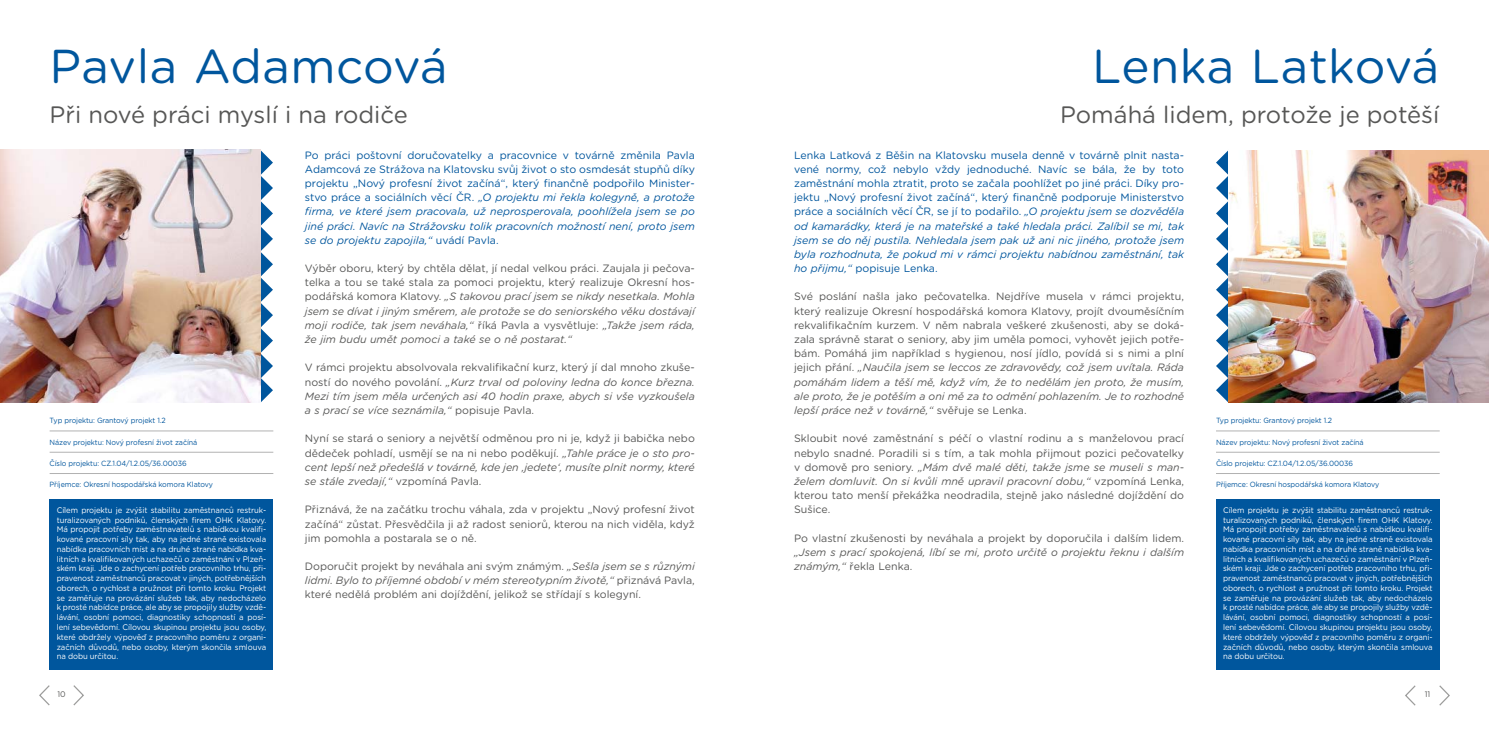
<style>
.page{position:relative;width:1489px;height:745px;background:#fff}
.page>*{position:absolute;margin:0;border:0;box-sizing:border-box;transform-origin:0 0}
.t1{font:47.5px "Gotham Rounded";color:#00569d}
.t2{font:23.75px "Gotham Rounded";color:#575756}
.t3{font:10.62px/14.1px "Gotham Rounded";color:#575756;text-align:justify}
.t4{font:10.62px/14.1px "Gotham Rounded";color:#00569d;text-align:justify}
.t5{font:italic 10.62px/14.1px "Gotham Rounded";color:#575756;text-align:justify}
.t6{font:8.12px/9.8px "Gotham Rounded";letter-spacing:-.01em;color:#fff;text-align:justify;scale:.95 1}
.t7{font:8.12px "Gotham Rounded";color:#575756;scale:.95 1}
.t8{font:7.5px "Gotham Rounded";letter-spacing:-.01em;color:#00569d;scale:.95 1}
.s1{font-style:italic}
.s2{font-style:normal}
</style>
<div class="page">
<svg style="left:73px;top:685px;width:11px;height:21px"></svg>
<svg style="left:39px;top:685px;width:11px;height:21px"></svg>
<svg style="left:1439px;top:685px;width:11px;height:21px"></svg>
<svg style="left:1405px;top:685px;width:11px;height:21px"></svg>
<svg style="left:1216px;top:150px;width:12px;height:252px"></svg>
<img style="left:1228px;top:150px;width:260px;height:252px">
<svg style="left:260px;top:150px;width:13px;height:252px"></svg>
<img style="left:0;top:150px;width:260px;height:252px">
<hr style="left:50px;top:451px;width:223px;height:1px;background:#b2b2b2">
<hr style="left:50px;top:473px;width:223px;height:1px;background:#b2b2b2">
<hr style="left:50px;top:430px;width:223px;height:1px;background:#b2b2b2">
<hr style="left:1215px;top:451px;width:224px;height:1px;background:#b2b2b2">
<hr style="left:1215px;top:473px;width:224px;height:1px;background:#b2b2b2">
<hr style="left:1215px;top:430px;width:224px;height:1px;background:#b2b2b2">
<div style="left:50px;top:499px;width:223px;height:170px;background:#00569d"></div>
<div style="left:1215px;top:499px;width:224px;height:170px;background:#00569d"></div>
<h1 class="t1" style="left:50px;top:44px;width:399px">Pavla Adamcová</h1>
<h2 class="t2" style="left:50px;top:103px;width:359px">Při nové práci myslí i na rodiče</h2>
<h1 class="t1" style="left:1091px;top:44px;width:349px">Lenka Latková</h1>
<h2 class="t2" style="left:1060px;top:103px;width:381px">Pomáhá lidem, protože je potěší</h2>
<p class="t4" style="left:305px;top:148px;width:391px">Po práci poštovní doručovatelky a pracovnice v továrně změnila Pavla Adamcová ze Strážova na Klatovsku svůj život o sto osmdesát stupňů díky projektu „Nový profesní život začíná“, který finančně podpořilo Minister&shy;stvo práce a sociálních věcí ČR. <span class="s1">„O projektu mi řekla kolegyně, a protože firma, ve které jsem pracovala, už neprosperovala, poohlížela jsem se po jiné práci. Navíc na Strážovsku tolik pracovních možností není, proto jsem se do projektu zapojila,“</span> uvádí Pavla.</p>
<p class="t5" style="left:305px;top:262px;width:391px"><span class="s2">Výběr oboru, který by chtěla dělat, jí nedal velkou práci. Zaujala ji pečova&shy;telka a tou se také stala za pomoci projektu, který realizuje Okresní hos&shy;podářská komora Klatovy.</span> „S takovou prací jsem se nikdy nesetkala. Mohla jsem se dívat i jiným směrem, ale protože se do seniorského věku dostávají moji rodiče, tak jsem neváhala,“ <span class="s2">říká Pavla a vysvětluje:</span> „Takže jsem ráda, že jim budu umět pomoci a také se o ně postarat.“</p>
<p class="t5" style="left:305px;top:361px;width:391px"><span class="s2">V rámci projektu absolvovala rekvalifikační kurz, který jí dal mnoho zkuše&shy;ností do nového povolání.</span> „Kurz trval od poloviny ledna do konce března.<br>Mezi tím jsem měla určených asi 40 hodin praxe, abych si vše vyzkoušela a s prací se více seznámila,“ <span class="s2">popisuje Pavla.</span></p>
<p class="t3" style="left:305px;top:432px;width:391px">Nyní se stará o seniory a největší odměnou pro ni je, když ji babička nebo dědeček pohladí, usmějí se na ni nebo poděkují. <span class="s1">„Tahle práce je o sto pro&shy;cent lepší než předešlá v továrně, kde jen ‚jedete‘, musíte plnit normy, které se stále zvedají,“</span> vzpomíná Pavla.</p>
<p class="t3" style="left:305px;top:503px;width:391px">Přiznává, že na začátku trochu váhala, zda v projektu „Nový profesní život začíná“ zůstat. Přesvědčila ji až radost seniorů, kterou na nich viděla, když jim pomohla a postarala se o ně.</p>
<p class="t3" style="left:305px;top:559px;width:391px">Doporučit projekt by neváhala ani svým známým. <span class="s1">„Sešla jsem se s různými lidmi. Bylo to příjemné období v mém stereotypním životě,“</span> přiznává Pavla, které nedělá problém ani dojíždění, jelikož se střídají s kolegyní.</p>
<p class="t4" style="left:794px;top:148px;width:391px">Lenka Latková z Běšin na Klatovsku musela denně v továrně plnit nasta&shy;vené normy, což nebylo vždy jednoduché. Navíc se bála, že by toto zaměstnání mohla ztratit, proto se začala poohlížet po jiné práci. Díky pro&shy;jektu „Nový profesní život začíná“, který finančně podporuje Ministerstvo práce a sociálních věcí ČR, se jí to podařilo. <span class="s1">„O projektu jsem se dozvěděla od kamarádky, která je na mateřské a také hledala práci. Zalíbil se mi, tak jsem se do něj pustila. Nehledala jsem pak už ani nic jiného, protože jsem byla rozhodnuta, že pokud mi v rámci projektu nabídnou zaměstnání, tak ho přijmu,“</span> popisuje Lenka.</p>
<p class="t3" style="left:794px;top:290px;width:391px">Své poslání našla jako pečovatelka. Nejdříve musela v rámci projektu, který realizuje Okresní hospodářská komora Klatovy, projít dvouměsíčním rekvalifikačním kurzem. V něm nabrala veškeré zkušenosti, aby se doká&shy;zala správně starat o seniory, aby jim uměla pomoci, vyhovět jejich potře&shy;bám. Pomáhá jim například s hygienou, nosí jídlo, povídá si s nimi a plní jejich přání. <span class="s1">„Naučila jsem se leccos ze zdravovědy, což jsem uvítala. Ráda pomáhám lidem a těší mě, když vím, že to nedělám jen proto, že musím, ale proto, že je potěším a oni mě za to odmění pohlazením. Je to rozhodně lepší práce než v továrně,“</span> svěřuje se Lenka.</p>
<p class="t3" style="left:794px;top:432px;width:391px">Skloubit nové zaměstnání s péčí o vlastní rodinu a s manželovou prací nebylo snadné. Poradili si s tím, a tak mohla přijmout pozici pečovatelky v domově pro seniory. <span class="s1">„Mám dvě malé děti, takže jsme se museli s man&shy;želem domluvit. On si kvůli mně upravil pracovní dobu,“</span> vzpomíná Lenka, kterou tato menší překážka neodradila, stejně jako následné dojíždění do Sušice.</p>
<p class="t3" style="left:794px;top:531px;width:391px">Po vlastní zkušenosti by neváhala a projekt by doporučila i dalším lidem.</p>
<p class="t5" style="left:794px;top:545px;width:391px">„Jsem s prací spokojená, líbí se mi, proto určitě o projektu řeknu i dalším známým,“ <span class="s2">řekla Lenka.</span></p>
<p class="t8" style="left:50px;top:417px;width:124px">Typ projektu: Grantový projekt 1.2</p>
<p class="t8" style="left:50px;top:438px;width:157px">Název projektu: Nový profesní život začíná</p>
<p class="t8" style="left:50px;top:459px;width:146px">Číslo projektu: CZ.1.04/1.2.05/36.00036</p>
<p class="t8" style="left:50px;top:480px;width:173px">Příjemce: Okresní hospodářská komora Klatovy</p>
<p class="t8" style="left:1215px;top:417px;width:124px">Typ projektu: Grantový projekt 1.2</p>
<p class="t8" style="left:1215px;top:438px;width:157px">Název projektu: Nový profesní život začíná</p>
<p class="t8" style="left:1215px;top:459px;width:146px">Číslo projektu: CZ.1.04/1.2.05/36.00036</p>
<p class="t8" style="left:1215px;top:480px;width:173px">Příjemce: Okresní hospodářská komora Klatovy</p>
<p class="t6" style="left:57px;top:505px;width:222px">Cílem projektu je zvýšit stabilitu zaměstnanců restruk&shy;turalizovaných podniků, členských firem OHK Klatovy.<br>Má propojit potřeby zaměstnavatelů s nabídkou kvalifi&shy;kované pracovní síly tak, aby na jedné straně existovala nabídka pracovních míst a na druhé straně nabídka kva&shy;litních a kvalifikovaných uchazečů o zaměstnání v Plzeň&shy;ském kraji. Jde o zachycení potřeb pracovního trhu, při&shy;pravenost zaměstnanců pracovat v jiných, potřebnějších oborech, o rychlost a pružnost při tomto kroku. Projekt se zaměřuje na provázání služeb tak, aby nedocházelo k prosté nabídce práce, ale aby se propojily služby vzdě&shy;lávání, osobní pomoci, diagnostiky schopností a posí&shy;lení sebevědomí. Cílovou skupinou projektu jsou osoby, které obdržely výpověď z pracovního poměru z organi&shy;začních důvodů, nebo osoby, kterým skončila smlouva na dobu určitou.</p>
<p class="t6" style="left:1222px;top:505px;width:222px">Cílem projektu je zvýšit stabilitu zaměstnanců restruk&shy;turalizovaných podniků, členských firem OHK Klatovy.<br>Má propojit potřeby zaměstnavatelů s nabídkou kvalifi&shy;kované pracovní síly tak, aby na jedné straně existovala nabídka pracovních míst a na druhé straně nabídka kva&shy;litních a kvalifikovaných uchazečů o zaměstnání v Plzeň&shy;ském kraji. Jde o zachycení potřeb pracovního trhu, při&shy;pravenost zaměstnanců pracovat v jiných, potřebnějších oborech, o rychlost a pružnost při tomto kroku. Projekt se zaměřuje na provázání služeb tak, aby nedocházelo k prosté nabídce práce, ale aby se propojily služby vzdě&shy;lávání, osobní pomoci, diagnostiky schopností a posí&shy;lení sebevědomí. Cílovou skupinou projektu jsou osoby, které obdržely výpověď z pracovního poměru z organi&shy;začních důvodů, nebo osoby, kterým skončila smlouva na dobu určitou.</p>
<p class="t7" style="left:57px;top:690px;width:10px">10</p>
<p class="t7" style="left:1424px;top:690px;width:7px">11</p>
</div>
